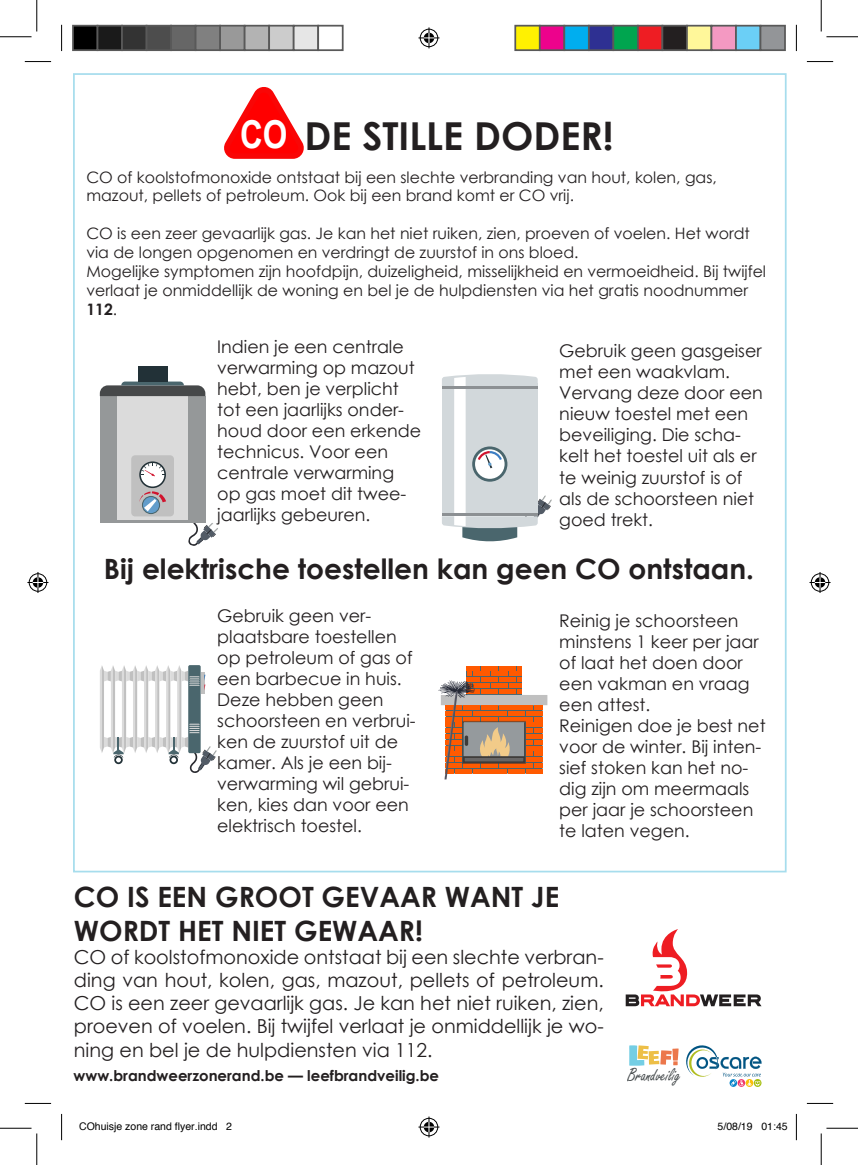
<style>
.page{position:relative;width:858px;height:1165px;background:#fff}
.page>*{position:absolute;margin:0;border:0;box-sizing:border-box;transform-origin:0 0}
.t1{font:700 38.5px "Century Gothic";color:#231f20}
.t2{font:700 38.5px "Arial Narrow";color:#fff}
.t3{font:700 28px/33.6px "Century Gothic";color:#231f20}
.t4{font:19.6px "Freestyle Script";color:#454a4c;scale:.94 1}
.t5{font:19.25px/23.1px "Century Gothic";color:#231f20;text-align:justify}
.t6{font:17.5px/21px "Century Gothic";color:#231f20}
.t7{font:15.75px/18.9px "Century Gothic";color:#231f20}
.t8{font:700 14.88px "Century Gothic";color:#231f20}
.t9{font:10.5px "Helvetica";color:#000}
.s1{font-weight:700}
</style>
<div class="page">
<svg style="left:188px;top:521px;width:30px;height:25px"></svg>
<svg style="left:629px;top:1045px;width:132px;height:42px"></svg>
<div style="left:100px;top:396px;width:105px;height:127px;background:#959899"></div>
<div style="left:117px;top:396px;width:71px;height:124px;background:#dbdbdb"></div>
<div style="left:131px;top:455px;width:43px;height:61px;background:#c0c0c0;border-radius:4px"></div>
<svg style="left:142px;top:496px;width:18px;height:18px"></svg>
<svg style="left:143px;top:497px;width:16px;height:16px"></svg>
<svg style="left:139px;top:491px;width:27px;height:20px"></svg>
<svg style="left:100px;top:381px;width:105px;height:15px;background:#63686a"></svg>
<div style="left:138px;top:366px;width:29px;height:15px;background:#223137"></div>
<svg style="left:139px;top:461px;width:27px;height:27px"></svg>
<div style="left:141px;top:463px;width:23px;height:23px;background:#fff;border-radius:50%"></div>
<svg style="left:141px;top:463px;width:23px;height:13px"></svg>
<div style="left:440px;top:695px;width:107px;height:10px;background:#c0c0c0"></div>
<svg style="left:100px;top:665px;width:117px;height:108px"></svg>
<svg style="left:224px;top:87px;width:80px;height:72px"></svg>
<svg style="left:442px;top:374px;width:109px;height:167px"></svg>
<svg style="left:438px;top:666px;width:104px;height:113px"></svg>
<svg style="left:625px;top:929px;width:136px;height:77px"></svg>
<svg style="left:25px;top:61px;width:26px;height:1px"></svg>
<svg style="left:806px;top:61px;width:26px;height:1px"></svg>
<svg style="left:25px;top:1103px;width:26px;height:1px"></svg>
<svg style="left:806px;top:1103px;width:26px;height:1px"></svg>
<svg style="left:61px;top:25px;width:1px;height:26px"></svg>
<svg style="left:61px;top:1114px;width:1px;height:26px"></svg>
<svg style="left:795px;top:25px;width:1px;height:26px"></svg>
<svg style="left:795px;top:1114px;width:1px;height:26px"></svg>
<hr style="left:0;top:36px;width:32px;height:1px;background:#000">
<hr style="left:826px;top:36px;width:31px;height:1px;background:#000">
<hr style="left:0;top:1128px;width:32px;height:1px;background:#000">
<hr style="left:826px;top:1128px;width:31px;height:1px;background:#000">
<hr style="left:36px;top:0;width:1px;height:32px;background:#000">
<hr style="left:36px;top:1133px;width:1px;height:32px;background:#000">
<hr style="left:820px;top:0;width:1px;height:32px;background:#000">
<hr style="left:820px;top:1133px;width:1px;height:32px;background:#000">
<svg style="left:418px;top:27px;width:21px;height:21px"></svg>
<svg style="left:418px;top:1116px;width:21px;height:21px"></svg>
<svg style="left:27px;top:572px;width:21px;height:21px"></svg>
<svg style="left:809px;top:572px;width:21px;height:21px"></svg>
<div style="left:73px;top:26px;width:24px;height:24px;background:#000"></div>
<div style="left:72px;top:25px;width:26px;height:26px;border:2px solid #595959"></div>
<div style="left:97px;top:26px;width:25px;height:24px;background:#1a1a1a"></div>
<div style="left:97px;top:25px;width:26px;height:26px;border:2px solid #595959"></div>
<div style="left:122px;top:26px;width:24px;height:24px;background:#333"></div>
<div style="left:121px;top:25px;width:26px;height:26px;border:2px solid #595959"></div>
<div style="left:146px;top:26px;width:25px;height:24px;background:#4d4d4d"></div>
<div style="left:146px;top:25px;width:26px;height:26px;border:2px solid #595959"></div>
<div style="left:171px;top:26px;width:24px;height:24px;background:#666"></div>
<div style="left:170px;top:25px;width:26px;height:26px;border:2px solid #595959"></div>
<div style="left:195px;top:26px;width:25px;height:24px;background:#808080"></div>
<div style="left:195px;top:25px;width:26px;height:26px;border:2px solid #595959"></div>
<div style="left:220px;top:26px;width:24px;height:24px;background:#999"></div>
<div style="left:219px;top:25px;width:26px;height:26px;border:2px solid #595959"></div>
<div style="left:244px;top:26px;width:25px;height:24px;background:#b3b3b3"></div>
<div style="left:244px;top:25px;width:26px;height:26px;border:2px solid #595959"></div>
<div style="left:269px;top:26px;width:24px;height:24px;background:#ccc"></div>
<div style="left:268px;top:25px;width:26px;height:26px;border:2px solid #595959"></div>
<div style="left:293px;top:26px;width:25px;height:24px;background:#e6e6e6"></div>
<div style="left:293px;top:25px;width:26px;height:26px;border:2px solid #595959"></div>
<div style="left:317px;top:25px;width:26px;height:26px;border:2px solid #595959"></div>
<div style="left:515px;top:26px;width:24px;height:24px;background:#fff101"></div>
<div style="left:514px;top:25px;width:26px;height:26px;border:2px solid #595959"></div>
<div style="left:539px;top:26px;width:25px;height:24px;background:#ed028c"></div>
<div style="left:538px;top:25px;width:27px;height:26px;border:2px solid #595959"></div>
<div style="left:564px;top:26px;width:24px;height:24px;background:#00aeef"></div>
<div style="left:563px;top:25px;width:26px;height:26px;border:2px solid #595959"></div>
<div style="left:588px;top:26px;width:25px;height:24px;background:#2e3092"></div>
<div style="left:587px;top:25px;width:27px;height:26px;border:2px solid #595959"></div>
<div style="left:613px;top:26px;width:24px;height:24px;background:#00a54f"></div>
<div style="left:612px;top:25px;width:26px;height:26px;border:2px solid #595959"></div>
<div style="left:637px;top:26px;width:25px;height:24px;background:#ee1d23"></div>
<div style="left:636px;top:25px;width:27px;height:26px;border:2px solid #595959"></div>
<div style="left:662px;top:26px;width:24px;height:24px;background:#231f20"></div>
<div style="left:661px;top:25px;width:26px;height:26px;border:2px solid #595959"></div>
<div style="left:686px;top:26px;width:25px;height:24px;background:#fff79a"></div>
<div style="left:685px;top:25px;width:27px;height:26px;border:2px solid #595959"></div>
<div style="left:711px;top:26px;width:24px;height:24px;background:#f499c2"></div>
<div style="left:710px;top:25px;width:26px;height:26px;border:2px solid #595959"></div>
<div style="left:735px;top:26px;width:25px;height:24px;background:#6bcff6"></div>
<div style="left:734px;top:25px;width:27px;height:26px;border:2px solid #595959"></div>
<div style="left:760px;top:26px;width:24px;height:24px;background:#939598"></div>
<div style="left:759px;top:25px;width:26px;height:26px;border:2px solid #595959"></div>
<p class="t2" style="left:240px;top:105px;width:49px">CO</p>
<p class="t1" style="left:244px;top:112px;width:370px">co DE STILLE DODER!</p>
<p class="t7" style="left:86px;top:167px;width:631px">CO of koolstofmonoxide ontstaat bij een slechte verbranding van hout, kolen, gas,</p>
<p class="t7" style="left:86px;top:186px;width:489px">mazout, pellets of petroleum. Ook bij een brand komt er CO vrij.</p>
<p class="t7" style="left:86px;top:224px;width:664px">CO is een zeer gevaarlijk gas. Je kan het niet ruiken, zien, proeven of voelen. Het wordt via de longen opgenomen en verdringt de zuurstof in ons bloed.</p>
<p class="t7" style="left:86px;top:262px;width:681px">Mogelijke symptomen zijn hoofdpijn, duizeligheid, misselijkheid en vermoeidheid. Bij twijfel verlaat je onmiddellijk de woning en bel je de hulpdiensten via het gratis noodnummer<br><span class="s1">112</span>.</p>
<p class="t6" style="left:217px;top:335px;width:205px">Indien je een centrale verwarming op mazout hebt, ben je verplicht tot een jaarlijks onder&shy;houd door een erkende technicus. Voor een centrale verwarming op gas moet dit twee&shy;jaarlijks gebeuren.</p>
<p class="t6" style="left:559px;top:340px;width:205px">Gebruik geen gasgeiser met een waakvlam.<br>Vervang deze door een nieuw toestel met een beveiliging. Die scha&shy;kelt het toestel uit als er te weinig zuurstof is of als de schoorsteen niet goed trekt.</p>
<p class="t3" style="left:104px;top:551px;width:651px">Bij elektrische toestellen kan geen CO ontstaan.</p>
<p class="t6" style="left:217px;top:605px;width:200px">Gebruik geen ver&shy;plaatsbare toestellen op petroleum of gas of een barbecue in huis.<br>Deze hebben geen schoorsteen en verbrui&shy;ken de zuurstof uit de kamer. Als je een bij&shy;verwarming wil gebrui&shy;ken, kies dan voor een elektrisch toestel.</p>
<p class="t6" style="left:559px;top:610px;width:201px">Reinig je schoorsteen minstens 1 keer per jaar of laat het doen door een vakman en vraag een attest.</p>
<p class="t6" style="left:559px;top:715px;width:208px">Reinigen doe je best net voor de winter. Bij inten&shy;sief stoken kan het no&shy;dig zijn om meermaals per jaar je schoorsteen te laten vegen.</p>
<p class="t3" style="left:74px;top:880px;width:486px">CO IS EEN GROOT GEVAAR WANT JE<br>WORDT HET NIET GEWAAR!</p>
<p class="t5" style="left:74px;top:945px;width:531px">CO of koolstofmonoxide ontstaat bij een slechte verbran&shy;ding van hout, kolen, gas, mazout, pellets of petroleum.<br>CO is een zeer gevaarlijk gas. Je kan het niet ruiken, zien, proeven of voelen. Bij twijfel verlaat je onmiddellijk je wo&shy;ning en bel je de hulpdiensten via 112.</p>
<p class="t8" style="left:73px;top:1066px;width:367px">www.brandweerzonerand.be — leefbrandveilig.be</p>
<p class="t4" style="left:627px;top:1064px;width:58px">Brandveilig</p>
<p class="t9" style="left:79px;top:1118px;width:154px">COhuisje zone rand flyer.indd 2</p>
<p class="t9" style="left:717px;top:1118px;width:72px">5/08/19 01:45</p>
</div>
